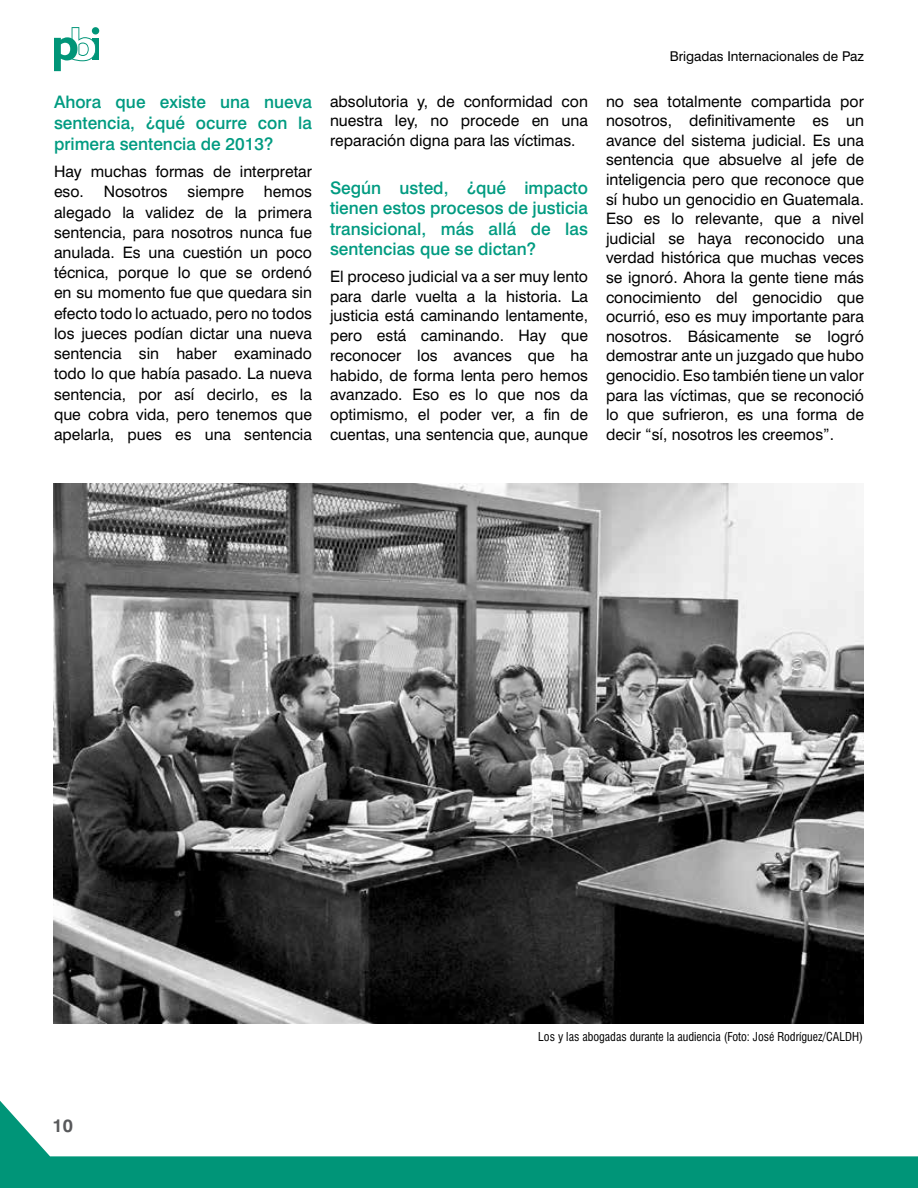
<style>
.page{position:relative;width:918px;height:1188px;background:#fff}
.page>*{position:absolute;margin:0;border:0;box-sizing:border-box;transform-origin:0 0}
.t1{font:700 18px "Swiss 721 BT";color:#58595b}
.t2{font:500 17.25px/20.5px "Swiss 721 BT";color:#009b81;text-align:justify}
.t3{font:15.75px/19.6px "Swiss 721 BT";color:#000;text-align:justify}
.t4{font:13.5px "Swiss 721 BT";color:#000}
.t5{font:condensed 12px "Swiss 721 BT";color:#000}
</style>
<div class="page">
<svg style="left:0;top:1101px;width:918px;height:87px"></svg>
<div style="left:92px;top:38px;width:7px;height:22px;background:#009578"></div>
<div style="left:92px;top:27px;width:7px;height:7px;background:#009578;border-radius:50%"></div>
<svg style="left:54px;top:27px;width:42px;height:44px"></svg>
<img style="left:53px;top:483px;width:810px;height:540px">
<p class="t2" style="left:54px;top:92px;width:259px;line-height:21px">Ahora que existe una nueva sentencia, ¿qué ocurre con la primera sentencia de 2013?</p>
<p class="t3" style="left:54px;top:161px;width:259px;line-height:20.2px">Hay muchas formas de interpretar eso.</p>
<p class="t3" style="left:54px;top:182px;width:260px;line-height:20.2px;text-indent:210px">hemos alegado la validez de la primera sentencia, para nosotros nunca fue anulada. Es una cuestión un poco técnica, porque lo que se ordenó en su momento fue que quedara sin efecto todo lo actuado, pero no todos los jueces podían dictar una nueva sentencia sin haber examinado todo lo que había pasado. La nueva sentencia, por así decirlo, es la que cobra vida, pero tenemos que apelarla, pues es una sentencia</p>
<p class="t3" style="left:104px;top:182px;width:66px">Nosotros</p>
<p class="t3" style="left:188px;top:182px;width:58px">siempre</p>
<p class="t3" style="left:330px;top:91px;width:260px">absolutoria y, de conformidad con nuestra ley, no procede en una reparación digna para las víctimas.</p>
<p class="t2" style="left:330px;top:177px;width:260px">Según usted, ¿qué impacto tienen estos procesos de justicia transicional, más allá de las sentencias que se dictan?</p>
<p class="t3" style="left:330px;top:266px;width:260px">El proceso judicial va a ser muy lento para darle vuelta a la historia. La justicia está caminando lentamente, pero está caminando. Hay que reconocer los avances que ha habido, de forma lenta pero hemos avanzado. Eso es lo que nos da optimismo, el poder ver, a fin de cuentas, una sentencia que, aunque</p>
<p class="t4" style="left:670px;top:48px;width:196px">Brigadas Internacionales de Paz</p>
<p class="t3" style="left:606px;top:91px;width:260px">no sea totalmente compartida por nosotros, definitivamente es un avance del sistema judicial. Es una sentencia que absuelve al jefe de inteligencia pero que reconoce que sí hubo un genocidio en Guatemala.<br>Eso es lo relevante, que a nivel judicial se haya reconocido una verdad histórica que muchas veces se ignoró. Ahora la gente tiene más conocimiento del genocidio que ocurrió, eso es muy importante para nosotros. Básicamente se logró demostrar ante un juzgado que hubo genocidio. Eso también tiene un valor para las víctimas, que se reconoció lo que sufrieron, es una forma de decir “sí, nosotros les creemos”.</p>
<p class="t1" style="left:53px;top:1115px;width:22px">10</p>
<p class="t5" style="left:538px;top:1029px;width:326px">Los y las abogadas durante la audiencia (Foto: José Rodríguez/CALDH)</p>
</div>
